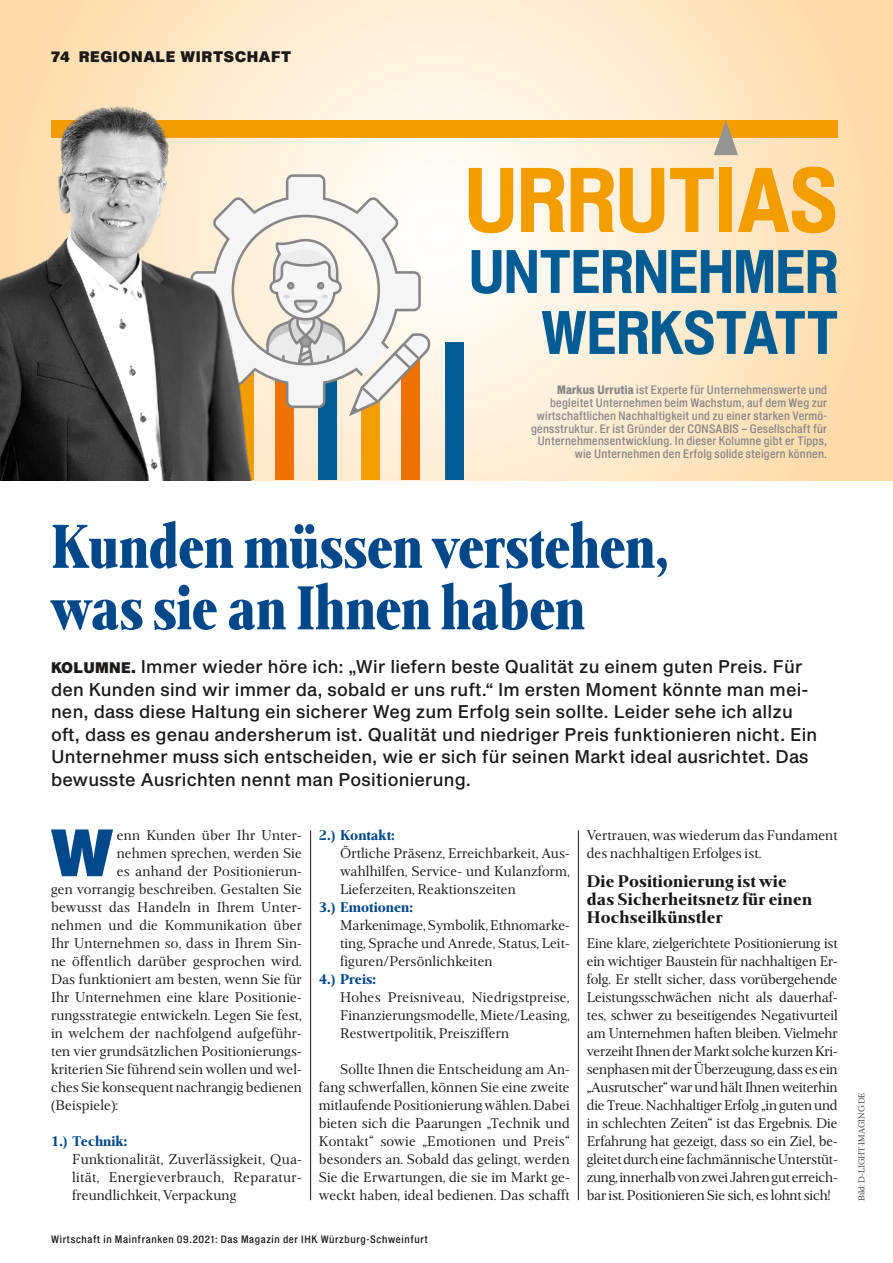
<style>
.page{position:relative;width:893px;height:1263px;background:#fff}
.page>*{position:absolute;margin:0;border:0;box-sizing:border-box;transform-origin:0 0}
.WiM_Info_Headline{font:800 89.7px "Shapiro Pro 72";letter-spacing:-.01em;color:#f49d00}
.WiM_Head_gross{font:800 66px/61.5px "Frontis Condensed";letter-spacing:-.01em;color:#004889;scale:.96 1}
.WiM_Gtx_Initial{font:65.4px "Shapiro Pro 96 Super";color:#004889}
.WiM_Info_Headline-2{font:800 60px/60.9px "Shapiro Pro 72";letter-spacing:-.02em;color:#005c93;text-align:right}
.WiM_Vorspann{font:18px/22.5px "Shapiro Pro 54 Middle";letter-spacing:.01em;color:#1a1918}
.WiM_Zwiti{font:800 18px/18px "Frontis";letter-spacing:.01em;color:#1a1918}
.WiM_Gtx_OHNE_Einzug{font:15px/18px "Frontis";letter-spacing:.005em;color:#1a1918}
.WiM_Gtx_Initial-2{font:15px "Frontis";letter-spacing:.005em;color:#1a1918}
.WiM_Gtx_Einzug{font:15px/18px "Frontis";letter-spacing:.005em;color:#1a1918;text-align:justify}
.t1{font:15px "Shapiro Pro 96 Super";letter-spacing:.04em;color:#1a1918}
.WiM_Info_Hinweis{font:12px/12.8px "Shapiro Pro 52 Middle";letter-spacing:.02em;color:#868686;text-align:right}
.t2{font:10.5px "Shapiro Pro 52 Middle";letter-spacing:.06em;color:#1a1918}
.t3{font:300 9px "Frontis";color:#1a1918}
.s1{font-family:"Shapiro Pro 82 Super";font-weight:800}
.s2{font-family:"Shapiro Pro 96 Super";font-size:15px}
.s3{font-weight:800;color:#004889}
</style>
<div class="page">
<svg style="left:0;top:0;width:893px;height:480px;background:#fee9cc"></svg>
<div style="left:51px;top:120px;width:787px;height:18px;background:#f49d00"></div>
<div style="left:319px;top:342px;width:18px;height:138px;background:#005c93"></div>
<div style="left:361px;top:342px;width:19px;height:138px;background:#f49d00"></div>
<div style="left:402px;top:342px;width:18px;height:138px;background:#ee7200"></div>
<div style="left:445px;top:342px;width:18px;height:138px;background:#005c93"></div>
<svg style="left:714px;top:120px;width:24px;height:35px"></svg>
<svg style="left:326px;top:174px;width:95px;height:36px;fill:#fff9f2"></svg>
<svg style="left:326px;top:210px;width:106px;height:206px"></svg>
<img style="left:0;top:93px;width:326px;height:387px">
<hr style="left:310px;top:830px;width:1px;height:370px;background:#1a1918">
<hr style="left:578px;top:830px;width:1px;height:370px;background:#1a1918">
<p class="t1" style="left:51px;top:46px;width:242px">74 REGIONALE WIRTSCHAFT</p>
<p class="WiM_Info_Headline" style="left:464px;top:136px;width:376px">URRUTIAS</p>
<p class="WiM_Info_Headline-2" style="left:468px;top:244px;width:371px">UNTERNEHMER<br>WERKSTATT</p>
<p class="WiM_Info_Hinweis" style="left:531px;top:384px;width:298px"><span class="s1">Markus Urrutia</span> ist Experte für Unternehmenswerte und begleitet Unternehmen beim Wachstum, auf dem Weg zur wirtschaftlichen Nachhaltigkeit und zu einer starken Vermö&shy;gensstruktur. Er ist Gründer der CONSABIS – Gesellschaft für Unternehmensentwicklung. In dieser Kolumne gibt er Tipps, wie Unternehmen den Erfolg solide steigern können.</p>
<p class="WiM_Head_gross" style="left:51px;top:515px;width:645px">Kunden müssen verstehen, was sie an Ihnen haben</p>
<p class="WiM_Vorspann" style="left:51px;top:656px;width:768px"><span class="s2">KOLUMNE.</span> Immer wieder höre ich: „Wir liefern beste Qualität zu einem guten Preis. Für den Kunden sind wir immer da, sobald er uns ruft.“ Im ersten Moment könnte man mei&shy;nen, dass diese Haltung ein sicherer Weg zum Erfolg sein sollte. Leider sehe ich allzu oft, dass es genau andersherum ist. Qualität und niedriger Preis funktionieren nicht. Ein Unternehmer muss sich entscheiden, wie er sich für seinen Markt ideal ausrichtet. Das bewusste Ausrichten nennt man Positionierung.</p>
<p class="WiM_Gtx_Initial" style="left:51px;top:806px;width:65px">W</p>
<p class="WiM_Gtx_Initial-2" style="left:117px;top:826px;width:187px">enn Kunden über Ihr Unter-</p>
<p class="WiM_Gtx_Initial-2" style="left:117px;top:844px;width:187px">nehmen sprechen, werden Sie</p>
<p class="WiM_Gtx_Initial-2" style="left:117px;top:862px;width:187px">es anhand der Positionierun-</p>
<p class="WiM_Gtx_Initial-2" style="left:51px;top:880px;width:252px">gen vorrangig beschreiben. Gestalten Sie</p>
<p class="WiM_Gtx_Initial-2" style="left:51px;top:898px;width:252px">bewusst das Handeln in Ihrem Unter-</p>
<p class="WiM_Gtx_Initial-2" style="left:51px;top:916px;width:252px">nehmen und die Kommunikation über</p>
<p class="WiM_Gtx_Initial-2" style="left:51px;top:934px;width:252px">Ihr Unternehmen so, dass in Ihrem Sin-</p>
<p class="WiM_Gtx_Initial-2" style="left:51px;top:952px;width:252px">ne öffentlich darüber gesprochen wird.</p>
<p class="WiM_Gtx_Initial-2" style="left:51px;top:970px;width:252px">Das funktioniert am besten, wenn Sie für</p>
<p class="WiM_Gtx_Initial-2" style="left:51px;top:988px;width:252px">Ihr Unternehmen eine klare Positionie-</p>
<p class="WiM_Gtx_Initial-2" style="left:51px;top:1006px;width:252px">rungsstrategie entwickeln. Legen Sie fest,</p>
<p class="WiM_Gtx_Initial-2" style="left:51px;top:1024px;width:252px">in welchem der nachfolgend aufgeführ-</p>
<p class="WiM_Gtx_Initial-2" style="left:51px;top:1042px;width:252px">ten vier grundsätzlichen Positionierungs-</p>
<p class="WiM_Gtx_Initial-2" style="left:51px;top:1060px;width:252px">kriterien Sie führend sein wollen und wel-</p>
<p class="WiM_Gtx_Initial-2" style="left:51px;top:1078px;width:252px">ches Sie konsequent nachrangig bedienen</p>
<p class="WiM_Gtx_Initial-2" style="left:51px;top:1096px;width:69px">(Beispiele):</p>
<p class="WiM_Gtx_OHNE_Einzug" style="left:72px;top:1132px;width:231px;text-indent:-21px"><span class="s3">1.) Technik:<br></span>Funktionalität, Zuverlässigkeit, Qua&shy;lität, Energieverbrauch, Reparatur&shy;freundlichkeit, Verpackung</p>
<p class="WiM_Gtx_OHNE_Einzug" style="left:340px;top:826px;width:231px;text-indent:-21px"><span class="s3">2.) Kontakt:<br></span>Örtliche Präsenz, Erreichbarkeit, Aus&shy;wahlhilfen, Service- und Kulanzform,<br>Lieferzeiten, Reaktionszeiten</p>
<p class="WiM_Gtx_OHNE_Einzug" style="left:340px;top:898px;width:231px;text-indent:-21px"><span class="s3">3.) Emotionen:<br></span>Markenimage, Symbolik, Ethnomarke&shy;ting, Sprache und Anrede, Status, Leit&shy;figuren/Persönlichkeiten</p>
<p class="WiM_Gtx_OHNE_Einzug" style="left:340px;top:970px;width:231px;text-indent:-21px"><span class="s3">4.) Preis:<br></span>Hohes Preisniveau, Niedrigstpreise,<br>Finanzierungsmodelle, Miete/Leasing,<br>Restwertpolitik, Preisziffern</p>
<p class="WiM_Gtx_Einzug" style="left:319px;top:1060px;width:252px;text-indent:21px">Sollte Ihnen die Entscheidung am An&shy;fang schwerfallen, können Sie eine zweite mitlaufende Positionierung wählen. Dabei bieten sich die Paarungen „Technik und Kontakt“ sowie „Emotionen und Preis“ besonders an. Sobald das gelingt, werden Sie die Erwartungen, die sie im Markt ge&shy;weckt haben, ideal bedienen. Das schafft</p>
<p class="t2" style="left:51px;top:1232px;width:378px">Wirtschaft in Mainfranken 09.2021: Das Magazin der IHK Würzburg-Schweinfurt</p>
<p class="WiM_Gtx_Einzug" style="left:587px;top:826px;width:252px">Vertrauen, was wiederum das Fundament des nachhaltigen Erfolges ist.</p>
<p class="WiM_Zwiti" style="left:587px;top:872px;width:227px">Die Positionierung ist wie das Sicherheitsnetz für einen<br>Hochseilkünstler</p>
<p class="WiM_Gtx_OHNE_Einzug" style="left:587px;top:934px;width:252px;text-align:justify">Eine klare, zielgerichtete Positionierung ist ein wichtiger Baustein für nachhaltigen Er&shy;folg. Er stellt sicher, dass vorübergehende Leistungsschwächen nicht als dauerhaf&shy;tes, schwer zu beseitigendes Negativurteil am Unternehmen haften bleiben. Vielmehr verzeiht Ihnen der Markt solche kurzen Kri&shy;senphasen mit der Überzeugung, dass es ein „Ausrutscher“ war und hält Ihnen weiterhin die Treue. Nachhaltiger Erfolg „in guten und in schlechten Zeiten“ ist das Ergebnis. Die Erfahrung hat gezeigt, dass so ein Ziel, be&shy;gleitet durch eine fachmännische Unterstüt&shy;zung, innerhalb von zwei Jahren gut erreich&shy;bar ist. Positionieren Sie sich, es lohnt sich!</p>
<p class="t3" style="left:856px;top:1201px;width:110px;rotate:-90deg">Bild: D-LIGHT-IMAGING.DE</p>
</div>
